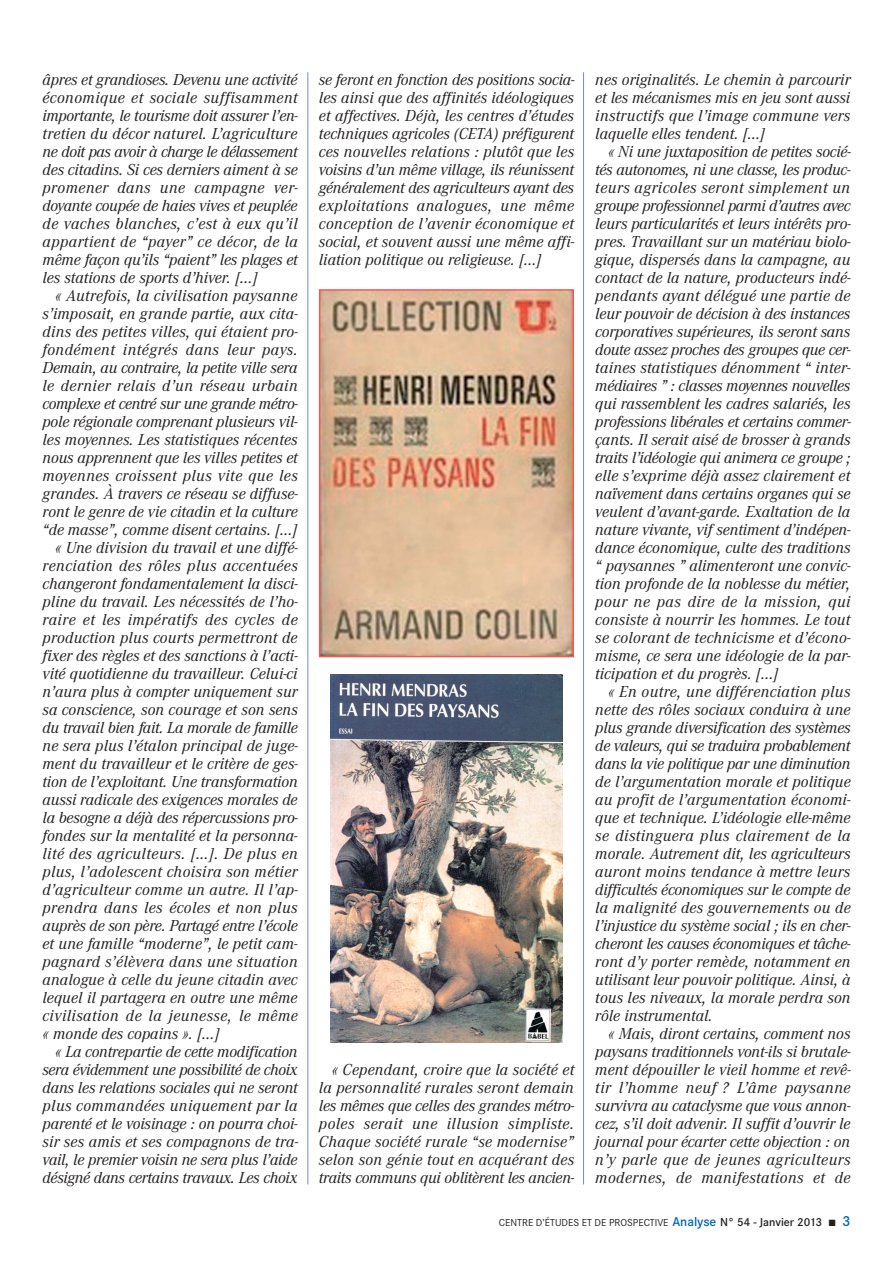
<style>
.page{position:relative;width:893px;height:1263px;background:#fff}
.page>*{position:absolute;margin:0;border:0;box-sizing:border-box;transform-origin:0 0}
.t1{font:italic 16.5px/18px "Corporate A";letter-spacing:.005em;color:#231f20;text-align:justify}
.t2{font:italic 16.5px "Corporate A";letter-spacing:.025em;color:#231f20}
.t3{font:italic 16.5px "Corporate A";letter-spacing:-.015em;color:#231f20}
.t4{font:italic 16.5px "Corporate A";letter-spacing:-.02em;color:#231f20}
.t5{font:italic 16.5px "Corporate A";letter-spacing:-.025em;color:#231f20}
.t6{font:10.5px "Corporate S";color:#231f20}
.s1{font-weight:600;font-size:13.5px;color:#0166b3}
.s2{font-weight:600;font-size:12px}
.s3{font-weight:600;font-size:15px;color:#0166b3}
</style>
<div class="page">
<hr style="left:307px;top:72px;width:1px;height:1112px;background:#6990ca">
<hr style="left:583px;top:72px;width:1px;height:1112px;background:#6990ca">
<img style="left:322px;top:292px;width:249px;height:362px">
<div style="left:319px;top:289px;width:255px;height:368px;border:2px solid #f05b5a"></div>
<img style="left:331px;top:674px;width:231px;height:368px">
<p class="t1" style="left:43px;top:70px;width:257px">âpres et grandioses. Devenu une activité économique et sociale suffisamment importante, le tourisme doit assurer l’en&shy;tretien du décor naturel. L’agriculture ne doit pas avoir à charge le délassement des citadins. Si ces derniers aiment à se promener dans une campagne ver&shy;doyante coupée de haies vives et peuplée de vaches blanches, c’est à eux qu’il appartient de “payer” ce décor, de la même façon qu’ils “paient” les plages et les stations de sports d’hiver. […]</p>
<p class="t1" style="left:55px;top:286px;width:244px">« Autrefois, la civilisation paysanne</p>
<p class="t1" style="left:43px;top:304px;width:257px">s’imposait, en grande partie, aux cita-</p>
<p class="t1" style="left:43px;top:322px;width:257px">dins des petites villes, qui étaient pro-</p>
<p class="t2" style="left:43px;top:339px;width:257px">fondément intégrés dans leur pays.</p>
<p class="t3" style="left:43px;top:357px;width:257px">Demain, au contraire, la petite ville sera</p>
<p class="t2" style="left:43px;top:375px;width:257px">le dernier relais d’un réseau urbain</p>
<p class="t5" style="left:43px;top:393px;width:257px">complexe et centré sur une grande métro-</p>
<p class="t1" style="left:43px;top:412px;width:257px">pole régionale comprenant plusieurs vil-</p>
<p class="t1" style="left:43px;top:430px;width:257px">les moyennes. Les statistiques récentes</p>
<p class="t1" style="left:43px;top:448px;width:257px">nous apprennent que les villes petites et</p>
<p class="t2" style="left:43px;top:465px;width:257px">moyennes croissent plus vite que les</p>
<p class="t1" style="left:43px;top:484px;width:257px">grandes. À travers ce réseau se diffuse-</p>
<p class="t1" style="left:43px;top:502px;width:257px">ront le genre de vie citadin et la culture</p>
<p class="t1" style="left:43px;top:520px;width:256px">“de masse”, comme disent certains. […]</p>
<p class="t1" style="left:55px;top:538px;width:244px">« Une division du travail et une diffé-</p>
<p class="t2" style="left:43px;top:555px;width:257px">renciation des rôles plus accentuées</p>
<p class="t1" style="left:43px;top:574px;width:257px">changeront fondamentalement la disci-</p>
<p class="t1" style="left:43px;top:592px;width:257px">pline du travail. Les nécessités de l’ho-</p>
<p class="t2" style="left:43px;top:609px;width:257px">raire et les impératifs des cycles de</p>
<p class="t1" style="left:43px;top:628px;width:257px">production plus courts permettront de</p>
<p class="t1" style="left:43px;top:646px;width:257px">fixer des règles et des sanctions à l’acti-</p>
<p class="t1" style="left:43px;top:664px;width:257px">vité quotidienne du travailleur. Celui-ci</p>
<p class="t1" style="left:43px;top:682px;width:257px">n’aura plus à compter uniquement sur</p>
<p class="t1" style="left:43px;top:700px;width:257px">sa conscience, son courage et son sens</p>
<p class="t3" style="left:43px;top:717px;width:257px">du travail bien fait. La morale de famille</p>
<p class="t1" style="left:43px;top:736px;width:257px">ne sera plus l’étalon principal de juge-</p>
<p class="t1" style="left:43px;top:754px;width:257px">ment du travailleur et le critère de ges-</p>
<p class="t1" style="left:43px;top:772px;width:257px">tion de l’exploitant. Une transformation</p>
<p class="t1" style="left:43px;top:790px;width:257px">aussi radicale des exigences morales de</p>
<p class="t1" style="left:43px;top:808px;width:257px">la besogne a déjà des répercussions pro-</p>
<p class="t1" style="left:43px;top:826px;width:257px">fondes sur la mentalité et la personna-</p>
<p class="t2" style="left:43px;top:843px;width:257px">lité des agriculteurs. […]. De plus en</p>
<p class="t1" style="left:43px;top:862px;width:256px">plus, l’adolescent choisira son métier</p>
<p class="t1" style="left:43px;top:880px;width:257px">d’agriculteur comme un autre. Il l’ap-</p>
<p class="t2" style="left:43px;top:897px;width:257px">prendra dans les écoles et non plus</p>
<p class="t3" style="left:43px;top:915px;width:257px">auprès de son père. Partagé entre l’école</p>
<p class="t1" style="left:43px;top:934px;width:257px">et une famille “moderne”, le petit cam-</p>
<p class="t1" style="left:43px;top:952px;width:257px">pagnard s’élèvera dans une situation</p>
<p class="t1" style="left:43px;top:970px;width:256px">analogue à celle du jeune citadin avec</p>
<p class="t1" style="left:43px;top:988px;width:257px">lequel il partagera en outre une même</p>
<p class="t2" style="left:43px;top:1005px;width:257px">civilisation de la jeunesse, le même</p>
<p class="t1" style="left:43px;top:1024px;width:179px">« monde des copains ». […]</p>
<p class="t3" style="left:55px;top:1041px;width:244px">« La contrepartie de cette modification</p>
<p class="t4" style="left:43px;top:1059px;width:257px">sera évidemment une possibilité de choix</p>
<p class="t1" style="left:43px;top:1078px;width:257px">dans les relations sociales qui ne seront</p>
<p class="t2" style="left:43px;top:1095px;width:257px">plus commandées uniquement par la</p>
<p class="t1" style="left:43px;top:1114px;width:257px">parenté et le voisinage : on pourra choi-</p>
<p class="t1" style="left:43px;top:1132px;width:257px">sir ses amis et ses compagnons de tra-</p>
<p class="t3" style="left:43px;top:1149px;width:256px">vail, le premier voisin ne sera plus l’aide</p>
<p class="t3" style="left:43px;top:1167px;width:256px">désigné dans certains travaux. Les choix</p>
<p class="t1" style="left:319px;top:70px;width:257px">se feront en fonction des positions socia&shy;les ainsi que des affinités idéologiques et affectives. Déjà, les centres d’études techniques agricoles (CETA) préfigurent ces nouvelles relations : plutôt que les voisins d’un même village, ils réunissent généralement des agriculteurs ayant des exploitations analogues, une même conception de l’avenir économique et social, et souvent aussi une même affi&shy;liation politique ou religieuse. […]</p>
<p class="t1" style="left:319px;top:1060px;width:257px;text-indent:13px">« Cependant, croire que la société et la personnalité rurales seront demain les mêmes que celles des grandes métro&shy;poles serait une illusion simpliste.<br>Chaque société rurale “se modernise” selon son génie tout en acquérant des traits communs qui oblitèrent les ancien-</p>
<p class="t1" style="left:595px;top:70px;width:257px">nes originalités. Le chemin à parcourir et les mécanismes mis en jeu sont aussi instructifs que l’image commune vers laquelle elles tendent. […]</p>
<p class="t1" style="left:595px;top:142px;width:257px;text-indent:13px">« Ni une juxtaposition de petites socié&shy;tés autonomes, ni une classe, les produc&shy;teurs agricoles seront simplement un groupe professionnel parmi d’autres avec leurs particularités et leurs intérêts pro&shy;pres. Travaillant sur un matériau biolo&shy;gique, dispersés dans la campagne, au contact de la nature, producteurs indé&shy;pendants ayant délégué une partie de leur pouvoir de décision à des instances corporatives supérieures, ils seront sans doute assez proches des groupes que cer&shy;taines statistiques dénomment “ inter&shy;médiaires ” : classes moyennes nouvelles qui rassemblent les cadres salariés, les professions libérales et certains commer&shy;çants. Il serait aisé de brosser à grands traits l’idéologie qui animera ce groupe ; elle s’exprime déjà assez clairement et naïvement dans certains organes qui se veulent d’avant-garde. Exaltation de la nature vivante, vif sentiment d’indépen&shy;dance économique, culte des traditions “ paysannes ” alimenteront une convic&shy;tion profonde de la noblesse du métier, pour ne pas dire de la mission, qui consiste à nourrir les hommes. Le tout se colorant de technicisme et d’écono&shy;misme, ce sera une idéologie de la par&shy;ticipation et du progrès. […]</p>
<p class="t1" style="left:595px;top:682px;width:257px;text-indent:13px">« En outre, une différenciation plus nette des rôles sociaux conduira à une plus grande diversification des systèmes de valeurs, qui se traduira probablement dans la vie politique par une diminution de l’argumentation morale et politique au profit de l’argumentation économi&shy;que et technique. L’idéologie elle-même se distinguera plus clairement de la morale. Autrement dit, les agriculteurs auront moins tendance à mettre leurs difficultés économiques sur le compte de la malignité des gouvernements ou de l’injustice du système social ; ils en cher&shy;cheront les causes économiques et tâche&shy;ront d’y porter remède, notamment en utilisant leur pouvoir politique. Ainsi, à tous les niveaux, la morale perdra son rôle instrumental.</p>
<p class="t1" style="left:595px;top:1024px;width:257px;text-indent:13px">« Mais, diront certains, comment nos paysans traditionnels vont-ils si brutale&shy;ment dépouiller le vieil homme et revê&shy;tir l’homme neuf ? L’âme paysanne survivra au cataclysme que vous annon&shy;cez, s’il doit advenir. Il suffit d’ouvrir le journal pour écarter cette objection : on n’y parle que de jeunes agriculteurs modernes, de manifestations et de</p>
<p class="t6" style="left:499px;top:1216px;width:353px">CENTRE D’ÉTUDES ET DE PROSPECTIVE <span class="s1">Analyse</span> <span class="s2">N° 54 - Janvier 2013</span> ■ <span class="s3">3</span></p>
</div>
